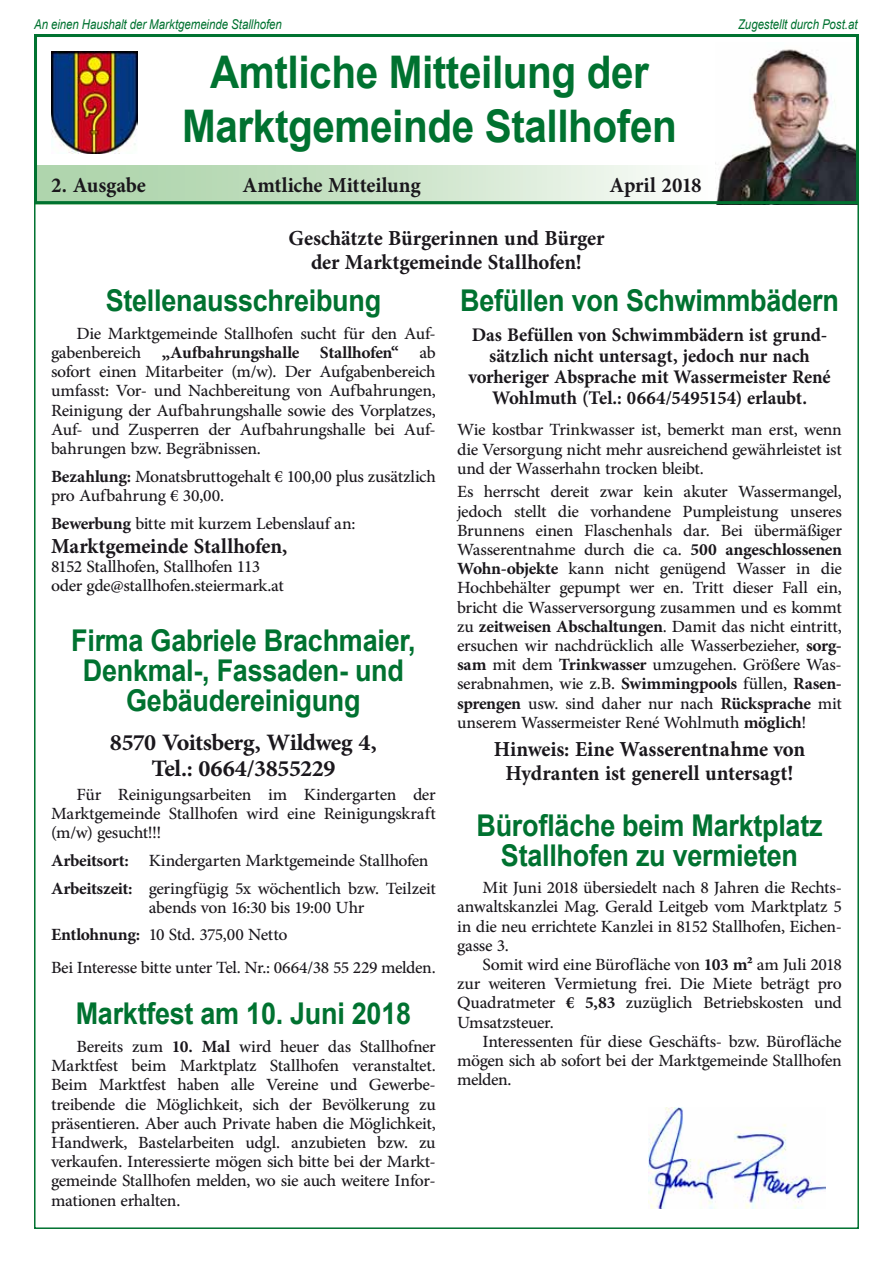
<style>
.page{position:relative;width:893px;height:1263px;background:#fff}
.page>*{position:absolute;margin:0;border:0;box-sizing:border-box;transform-origin:0 0}
.t1{font:700 45px/54px "Arial";letter-spacing:-.01em;color:#007230;text-align:center;scale:.9 1}
.t2{font:700 33px/26.4px "Adobe Arabic";letter-spacing:-.015em;color:#1a171c;text-align:center}
.t3{font:700 30px/24px "Adobe Arabic";letter-spacing:-.005em;color:#1a171c;text-align:center;scale:.95 1}
.t4{font:700 30px/30px "Arial";letter-spacing:-.01em;color:#007230;text-align:center;scale:.9 1}
.t5{font:700 27px/21px "Adobe Arabic";color:#1a171c;text-align:center;scale:.95 1}
.t6{font:24px/19.2px "Adobe Arabic";letter-spacing:-.015em;color:#1a171c;text-align:justify}
.t7{font:italic 13.5px "Arial";letter-spacing:-.005em;color:#007230;scale:.85 1}
.s1{font-weight:700}
</style>
<div class="page">
<img style="left:51px;top:51px;width:87px;height:102px">
<div style="left:34px;top:166px;width:685px;height:38px;background:linear-gradient(to right,#a4cfa2,#f8fbf6)"></div>
<img style="left:716px;top:49px;width:139px;height:151px">
<div style="left:34px;top:34px;width:825px;height:170px;border:3px solid #007230"></div>
<img style="left:648px;top:1107px;width:177px;height:101px">
<p class="t7" style="left:34px;top:15px;width:293px">An einen Haushalt der Marktgemeinde Stallhofen</p>
<p class="t7" style="left:738px;top:15px;width:142px">Zugestellt durch Post.at</p>
<h1 class="t1" style="left:182px;top:46px;width:551px">Amtliche Mitteilung der<br>Marktgemeinde Stallhofen</h1>
<p class="t3" style="left:51px;top:170px;width:101px">2. Ausgabe</p>
<p class="t3" style="left:242px;top:170px;width:189px">Amtliche Mitteilung</p>
<p class="t3" style="left:610px;top:170px;width:98px">April 2018</p>
<p class="t3" style="left:289px;top:223px;width:334px">Geschätzte Bürgerinnen und Bürger der Marktgemeinde Stallhofen!</p>
<p class="t4" style="left:106px;top:286px;width:308px">Stellenausschreibung</p>
<p class="t6" style="left:51px;top:321px;width:386px;text-indent:26px">Die Marktgemeinde Stallhofen sucht für den Auf&shy;gabenbereich <span class="s1">„Aufbahrungshalle Stallhofen“</span> ab sofort einen Mitarbeiter (m/w). Der Aufgabenbereich umfasst: Vor- und Nachbereitung von Aufbahrungen, Reinigung der Aufbahrungshalle sowie des Vorplatzes, Auf- und Zusperren der Aufbahrungshalle bei Auf&shy;bahrungen bzw. Begräbnissen.</p>
<p class="t6" style="left:51px;top:464px;width:386px"><span class="s1">Bezahlung:</span> Monatsbruttogehalt € 100,00 plus zusätzlich pro Aufbahrung € 30,00.</p>
<p class="t6" style="left:51px;top:511px;width:306px"><span class="s1">Bewerbung</span> bitte mit kurzem Lebenslauf an:</p>
<p class="t3" style="left:51px;top:530px;width:250px">Marktgemeinde Stallhofen,</p>
<p class="t6" style="left:51px;top:554px;width:234px">8152 Stallhofen, Stallhofen 113 oder gde@stallhofen.steiermark.at</p>
<p class="t4" style="left:71px;top:625px;width:384px">Firma Gabriele Brachmaier,<br>Denkmal-, Fassaden- und<br>Gebäudereinigung</p>
<h2 class="t2" style="left:110px;top:725px;width:268px">8570 Voitsberg, Wildweg 4,<br>Tel.: 0664/3855229</h2>
<p class="t6" style="left:51px;top:782px;width:386px;text-indent:26px">Für Reinigungsarbeiten im Kindergarten der Marktgemeinde Stallhofen wird eine Reinigungskraft (m/w) gesucht!!!</p>
<p class="t6" style="left:51px;top:844px;width:386px;line-height:27.8px"><span class="s1">Arbeitsort:</span> Kindergarten Marktgemeinde Stallhofen<br><span class="s1">Arbeitszeit:</span> geringfügig 5x wöchentlich bzw. Teilzeit</p>
<p class="t6" style="left:51px;top:890px;width:315px;line-height:27.8px;text-indent:98px">abends von 16:30 bis 19:00 Uhr<br><span class="s1">Entlohnung:</span> 10 Std. 375,00 Netto</p>
<p class="t6" style="left:51px;top:955px;width:386px">Bei Interesse bitte unter Tel. Nr.: 0664/38 55 229 melden.</p>
<p class="t4" style="left:76px;top:999px;width:374px">Marktfest am 10. Juni 2018</p>
<p class="t6" style="left:51px;top:1034px;width:386px;text-indent:26px">Bereits zum <span class="s1">10. Mal</span> wird heuer das Stallhofner Marktfest beim Marktplatz Stallhofen veranstaltet.<br>Beim Marktfest haben alle Vereine und Gewerbe&shy;treibende die Möglichkeit, sich der Bevölkerung zu präsentieren. Aber auch Private haben die Möglichkeit, Handwerk, Bastelarbeiten udgl. anzubieten bzw. zu verkaufen. Interessierte mögen sich bitte bei der Markt&shy;gemeinde Stallhofen melden, wo sie auch weitere Infor&shy;mationen erhalten.</p>
<p class="t4" style="left:460px;top:286px;width:422px">Befüllen von Schwimmbädern</p>
<p class="t5" style="left:468px;top:321px;width:383px">Das Befüllen von Schwimmbädern ist grund&shy;sätzlich nicht untersagt, jedoch nur nach vorheriger Absprache mit Wassermeister René Wohlmuth (Tel.: 0664/5495154) erlaubt.</p>
<p class="t6" style="left:457px;top:418px;width:386px">Wie kostbar Trinkwasser ist, bemerkt man erst, wenn die Versorgung nicht mehr ausreichend gewährleistet ist und der Wasserhahn trocken bleibt.</p>
<p class="t6" style="left:457px;top:479px;width:386px">Es herrscht dereit zwar kein akuter Wassermangel, jedoch stellt die vorhandene Pumpleistung unseres Brunnens einen Flaschenhals dar. Bei übermäßiger Wasserentnahme durch die ca. <span class="s1">500 angeschlossenen Wohn-objekte</span> kann nicht genügend Wasser in die Hochbehälter gepumpt wer en. Tritt dieser Fall ein, bricht die Wasserversorgung zusammen und es kommt zu <span class="s1">zeitweisen Abschaltungen</span>. Damit das nicht eintritt, ersuchen wir nachdrücklich alle Wasserbezieher, <span class="s1">sorg&shy;sam</span> mit dem <span class="s1">Trinkwasser</span> umzugehen. Größere Was&shy;serabnahmen, wie z.B. <span class="s1">Swimmingpools</span> füllen, <span class="s1">Rasen&shy;sprengen</span> usw. sind daher nur nach <span class="s1">Rücksprache</span> mit unserem Wassermeister René Wohlmuth <span class="s1">möglich</span>!</p>
<p class="t3" style="left:494px;top:734px;width:329px">Hinweis: Eine Wasserentnahme von<br>Hydranten ist generell untersagt!</p>
<p class="t4" style="left:476px;top:810px;width:386px">Bürofläche beim Marktplatz<br>Stallhofen zu vermieten</p>
<p class="t6" style="left:457px;top:875px;width:386px;text-indent:26px">Mit Juni 2018 übersiedelt nach 8 Jahren die Rechts&shy;anwaltskanzlei Mag. Gerald Leitgeb vom Marktplatz 5 in die neu errichtete Kanzlei in 8152 Stallhofen, Eichen&shy;gasse 3.</p>
<p class="t6" style="left:457px;top:952px;width:386px;text-indent:26px">Somit wird eine Bürofläche von <span class="s1">103 m²</span> am Juli 2018 zur weiteren Vermietung frei. Die Miete beträgt pro Quadratmeter <span class="s1">€ 5,83</span> zuzüglich Betriebskosten und Umsatzsteuer.</p>
<p class="t6" style="left:457px;top:1029px;width:386px;text-indent:26px">Interessenten für diese Geschäfts- bzw. Bürofläche mögen sich ab sofort bei der Marktgemeinde Stallhofen melden.</p>
</div>
